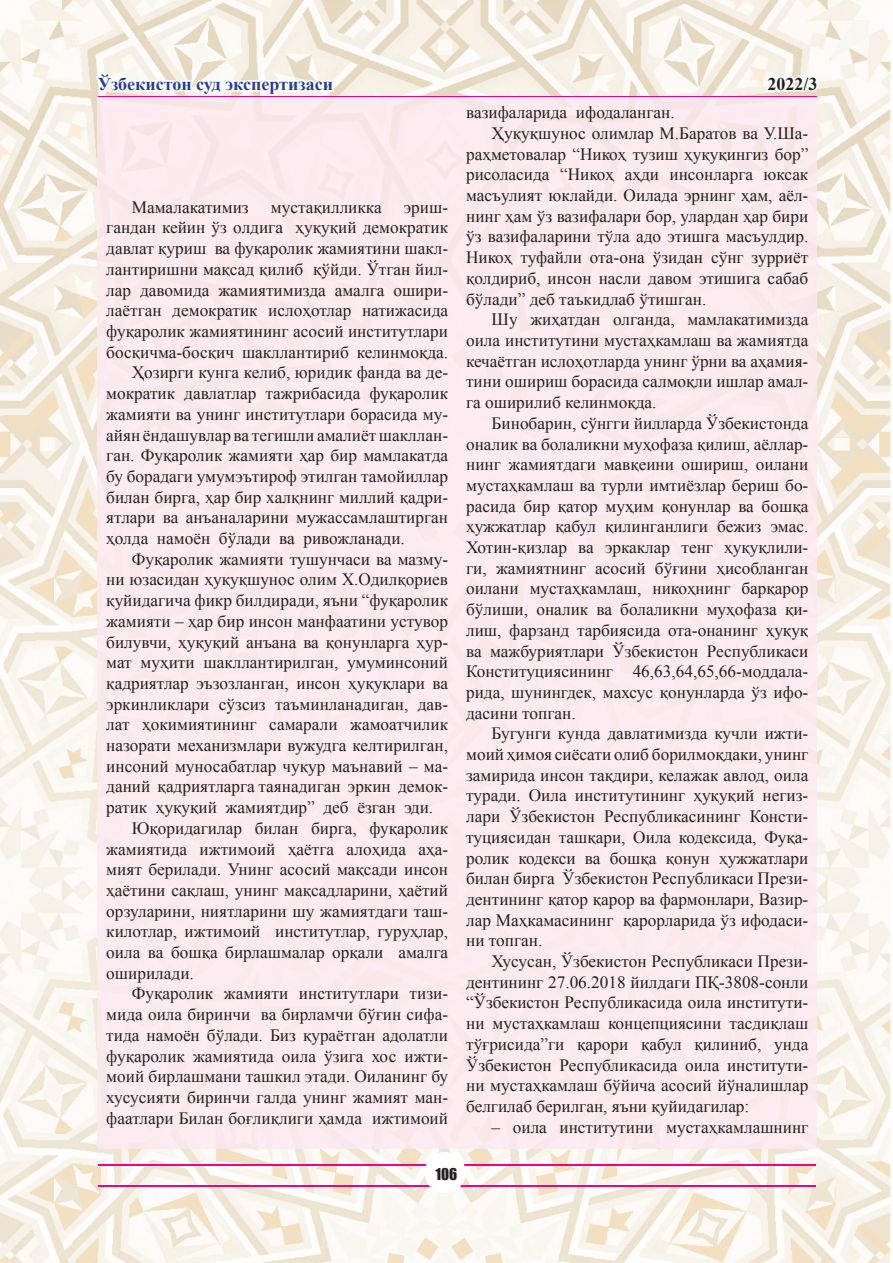
<style>
.page{position:relative;width:893px;height:1263px;background:#fff}
.page>*{position:absolute;margin:0;border:0;box-sizing:border-box;transform-origin:0 0}
.t1{font:700 18px "Times New Roman";color:#253f8e}
.t2{font:700 18px "Times New Roman";color:#231f20}
.t3{font:17.25px "Times New Roman";color:#231f20}
.t4{font:15px "Impact";color:#231f20}
.s1{color:#fff}
</style>
<div class="page">
<img style="left:0;top:0;width:891px;height:1263px">
<svg style="left:96px;top:73px;width:238px;height:22px"></svg>
<hr style="left:98px;top:96px;width:718px;height:2px;background:#ed028c">
<hr style="left:98px;top:1185px;width:718px;height:1px;background:#ed028c">
<hr style="left:98px;top:1164px;width:717px;height:2px;background:#ed028c">
<svg style="left:425px;top:1152px;width:41px;height:41px"></svg>
<div style="left:98px;top:98px;width:718px;height:1050px;background:#fcebf0"></div>
<p class="t1" style="left:98px;top:74px;width:237px">Ўзбекистон суд экспертизаси</p>
<p class="t2" style="left:767px;top:74px;width:52px"><span class="s1">2</span>022/3</p>
<p class="t3" style="left:132px;top:197px;width:118px">Мамалакатимиз</p>
<p class="t3" style="left:271px;top:197px;width:112px">мустақилликка</p>
<p class="t3" style="left:404px;top:197px;width:46px">эриш-</p>
<p class="t3" style="left:106px;top:218px;width:343px">гандан кейин ўз олдига ҳуқуқий демократик</p>
<p class="t3" style="left:106px;top:239px;width:343px">давлат қуриш ва фуқаролик жамиятини шакл-</p>
<p class="t3" style="left:106px;top:259px;width:343px">лантиришни мақсад қилиб қўйди. Ўтган йил-</p>
<p class="t3" style="left:106px;top:280px;width:343px">лар давомида жамиятимизда амалга ошири-</p>
<p class="t3" style="left:106px;top:301px;width:343px">лаётган демократик ислоҳотлар натижасида</p>
<p class="t3" style="left:106px;top:322px;width:343px">фуқаролик жамиятининг асосий институтлари</p>
<p class="t3" style="left:106px;top:342px;width:343px">босқичма-босқич шакллантириб келинмоқда.</p>
<p class="t3" style="left:132px;top:363px;width:318px">Ҳозирги кунга келиб, юридик фанда ва де-</p>
<p class="t3" style="left:106px;top:384px;width:343px">мократик давлатлар тажрибасида фуқаролик</p>
<p class="t3" style="left:106px;top:404px;width:343px">жамияти ва унинг институтлари борасида му-</p>
<p class="t3" style="left:106px;top:425px;width:343px">айян ёндашувлар ва тегишли амалиётшакллан-</p>
<p class="t3" style="left:106px;top:446px;width:343px">ган. Фуқаролик жамияти ҳар бир мамлакатда</p>
<p class="t3" style="left:106px;top:466px;width:343px">бу борадаги умумэътироф этилган тамойиллар</p>
<p class="t3" style="left:106px;top:487px;width:343px">билан бирга, ҳар бир халқнинг миллий қадри-</p>
<p class="t3" style="left:106px;top:508px;width:343px">ятлари ва анъаналарини мужассамлаштирган</p>
<p class="t3" style="left:106px;top:529px;width:300px">ҳолда намоён бўлади ва ривожланади.</p>
<p class="t3" style="left:132px;top:549px;width:318px">Фуқаролик жамияти тушунчаси ва мазму-</p>
<p class="t3" style="left:106px;top:570px;width:343px">ни юзасидан ҳуқуқшунос олим Х.Одилқориев</p>
<p class="t3" style="left:106px;top:591px;width:343px">қуйидагича фикр билдиради, яъни “фуқаролик</p>
<p class="t3" style="left:106px;top:611px;width:343px">жамияти – ҳар бир инсон манфаатини устувор</p>
<p class="t3" style="left:106px;top:632px;width:343px">билувчи, ҳуқуқий анъана ва қонунларга ҳур-</p>
<p class="t3" style="left:106px;top:653px;width:343px">мат муҳити шакллантирилган, умуминсоний</p>
<p class="t3" style="left:106px;top:673px;width:343px">қадриятлар эъзозланган, инсон ҳуқуқлари ва</p>
<p class="t3" style="left:106px;top:694px;width:343px">эркинликлари сўзсиз таъминланадиган, дав-</p>
<p class="t3" style="left:106px;top:715px;width:343px">лат ҳокимиятининг самарали жамоатчилик</p>
<p class="t3" style="left:106px;top:736px;width:343px">назорати механизмлари вужудга келтирилган,</p>
<p class="t3" style="left:106px;top:756px;width:343px">инсоний муносабатлар чуқур маънавий – ма-</p>
<p class="t3" style="left:106px;top:777px;width:343px">даний қадриятларга таянадиган эркин демок-</p>
<p class="t3" style="left:106px;top:798px;width:328px">ратик ҳуқуқий жамиятдир” деб ёзган эди.</p>
<p class="t3" style="left:132px;top:818px;width:318px">Юқоридагилар билан бирга, фуқаролик</p>
<p class="t3" style="left:106px;top:839px;width:343px">жамиятида ижтимоий ҳаётга алоҳида аҳа-</p>
<p class="t3" style="left:106px;top:860px;width:343px">мият берилади. Унинг асосий мақсади инсон</p>
<p class="t3" style="left:106px;top:880px;width:343px">ҳаётини сақлаш, унинг мақсадларини, ҳаётий</p>
<p class="t3" style="left:106px;top:901px;width:343px">орзуларини, ниятларини шу жамиятдаги таш-</p>
<p class="t3" style="left:106px;top:922px;width:343px">килотлар, ижтимоий институтлар, гуруҳлар,</p>
<p class="t3" style="left:106px;top:943px;width:343px">оила ва бошқа бирлашмалар орқали амалга</p>
<p class="t3" style="left:106px;top:963px;width:89px">оширилади.</p>
<p class="t3" style="left:132px;top:984px;width:318px">Фуқаролик жамияти институтлари тизи-</p>
<p class="t3" style="left:106px;top:1005px;width:343px">мида оила биринчи ва бирламчи бўғин сифа-</p>
<p class="t3" style="left:106px;top:1025px;width:343px">тида намоён бўлади. Биз қураётган адолатли</p>
<p class="t3" style="left:106px;top:1046px;width:343px">фуқаролик жамиятида оила ўзига хос ижти-</p>
<p class="t3" style="left:106px;top:1067px;width:343px">моий бирлашмани ташкил этади. Оиланинг бу</p>
<p class="t3" style="left:106px;top:1087px;width:343px">хусусияти биринчи галда унинг жамият ман-</p>
<p class="t3" style="left:106px;top:1108px;width:343px">фаатлари Билан боғлиқлиги ҳамда ижтимоий</p>
<p class="t3" style="left:466px;top:103px;width:210px">вазифаларида ифодаланган.</p>
<p class="t3" style="left:492px;top:124px;width:318px">Ҳуқуқшунос олимлар М.Баратов ва У.Ша-</p>
<p class="t3" style="left:466px;top:144px;width:344px">раҳметовалар “Никоҳ тузиш ҳуқуқингиз бор”</p>
<p class="t3" style="left:466px;top:165px;width:344px">рисоласида “Никоҳ аҳди инсонларга юксак</p>
<p class="t3" style="left:466px;top:186px;width:344px">масъулият юклайди. Оилада эрнинг ҳам, аёл-</p>
<p class="t3" style="left:466px;top:206px;width:344px">нинг ҳам ўз вазифалари бор, улардан ҳар бири</p>
<p class="t3" style="left:466px;top:227px;width:344px">ўз вазифаларини тўла адо этишга масъулдир.</p>
<p class="t3" style="left:466px;top:248px;width:344px">Никоҳ туфайли ота-она ўзидан сўнг зурриёт</p>
<p class="t3" style="left:466px;top:268px;width:344px">қолдириб, инсон насли давом этишига сабаб</p>
<p class="t3" style="left:466px;top:289px;width:242px">бўлади” деб таъкидлаб ўтишган.</p>
<p class="t3" style="left:492px;top:310px;width:318px">Шу жиҳатдан олганда, мамлакатимизда</p>
<p class="t3" style="left:466px;top:331px;width:344px">оила институтини мустаҳкамлаш ва жамиятда</p>
<p class="t3" style="left:466px;top:351px;width:344px">кечаётган ислоҳотларда унинг ўрни ва аҳамия-</p>
<p class="t3" style="left:466px;top:372px;width:344px">тини ошириш борасида салмоқли ишлар амал-</p>
<p class="t3" style="left:466px;top:393px;width:192px">га оширилиб келинмоқда.</p>
<p class="t3" style="left:492px;top:413px;width:318px">Бинобарин, сўнгги йилларда Ўзбекистонда</p>
<p class="t3" style="left:466px;top:434px;width:344px">оналик ва болаликни муҳофаза қилиш, аёллар-</p>
<p class="t3" style="left:466px;top:455px;width:344px">нинг жамиятдаги мавқеини ошириш, оилани</p>
<p class="t3" style="left:466px;top:475px;width:344px">мустаҳкамлаш ва турли имтиёзлар бериш бо-</p>
<p class="t3" style="left:466px;top:496px;width:344px">расида бир қатор муҳим қонунлар ва бошқа</p>
<p class="t3" style="left:466px;top:517px;width:344px">ҳужжатлар қабул қилинганлиги бежиз эмас.</p>
<p class="t3" style="left:466px;top:538px;width:344px">Хотин-қизлар ва эркаклар тенг ҳуқуқлили-</p>
<p class="t3" style="left:466px;top:558px;width:344px">ги, жамиятнинг асосий бўғини ҳисобланган</p>
<p class="t3" style="left:466px;top:579px;width:344px">оилани мустаҳкамлаш, никоҳнинг барқарор</p>
<p class="t3" style="left:466px;top:600px;width:344px">бўлиши, оналик ва болаликни муҳофаза қи-</p>
<p class="t3" style="left:466px;top:620px;width:344px">лиш, фарзанд тарбиясида ота-онанинг ҳуқуқ</p>
<p class="t3" style="left:466px;top:641px;width:344px">ва мажбуриятлари Ўзбекистон Республикаси</p>
<p class="t3" style="left:466px;top:662px;width:344px">Конституциясининг 46,63,64,65,66-моддала-</p>
<p class="t3" style="left:466px;top:682px;width:344px">рида, шунингдек, махсус қонунларда ўз ифо-</p>
<p class="t3" style="left:466px;top:703px;width:111px">дасини топган.</p>
<p class="t3" style="left:492px;top:724px;width:318px">Бугунги кунда давлатимизда кучли ижти-</p>
<p class="t3" style="left:466px;top:745px;width:344px">моий ҳимоя сиёсати олиб борилмоқдаки, унинг</p>
<p class="t3" style="left:466px;top:765px;width:344px">замирида инсон тақдири, келажак авлод, оила</p>
<p class="t3" style="left:466px;top:786px;width:344px">туради. Оила институтининг ҳуқуқий негиз-</p>
<p class="t3" style="left:466px;top:807px;width:344px">лари Ўзбекистон Республикасининг Консти-</p>
<p class="t3" style="left:466px;top:827px;width:344px">туциясидан ташқари, Оила кодексида, Фуқа-</p>
<p class="t3" style="left:466px;top:848px;width:344px">ролик кодекси ва бошқа қонун ҳужжатлари</p>
<p class="t3" style="left:466px;top:869px;width:344px">билан бирга Ўзбекистон Республикаси Прези-</p>
<p class="t3" style="left:466px;top:889px;width:344px">дентининг қатор қарор ва фармонлари, Вазир-</p>
<p class="t3" style="left:466px;top:910px;width:344px">лар Маҳкамасининг қарорларида ўз ифодаси-</p>
<p class="t3" style="left:466px;top:931px;width:78px">ни топган.</p>
<p class="t3" style="left:492px;top:952px;width:318px">Хусусан, Ўзбекистон Республикаси Прези-</p>
<p class="t3" style="left:466px;top:972px;width:344px">дентининг 27.06.2018 йилдаги ПҚ-3808-сонли</p>
<p class="t3" style="left:466px;top:993px;width:344px">“Ўзбекистон Республикасида оила институти-</p>
<p class="t3" style="left:466px;top:1014px;width:344px">ни мустаҳкамлаш концепциясини тасдиқлаш</p>
<p class="t3" style="left:466px;top:1034px;width:344px">тўғрисида”ги қарори қабул қилиниб, унда</p>
<p class="t3" style="left:466px;top:1055px;width:344px">Ўзбекистон Республикасида оила институти-</p>
<p class="t3" style="left:466px;top:1076px;width:344px">ни мустаҳкамлаш бўйича асосий йўналишлар</p>
<p class="t3" style="left:466px;top:1096px;width:285px">белгилаб берилган, яъни қуйидагилар:</p>
<p class="t3" style="left:492px;top:1117px;width:318px">– оила институтини мустаҳкамлашнинг</p>
<p class="t4" style="left:435px;top:1165px;width:23px">106</p>
</div>
